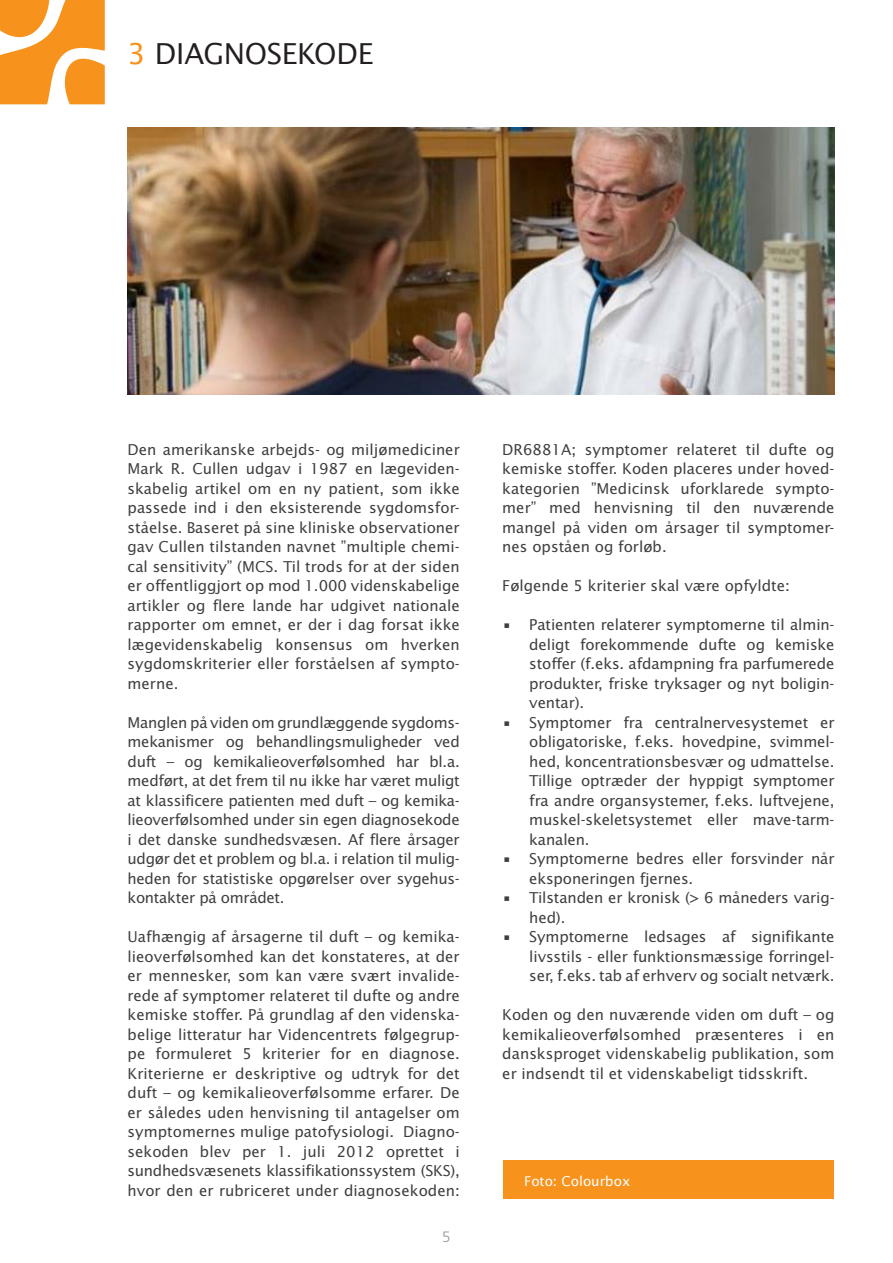
<style>
.page{position:relative;width:893px;height:1263px;background:#fff}
.page>*{position:absolute;margin:0;border:0;box-sizing:border-box;transform-origin:0 0}
.SIDETITEL_kapitaler{font:28.8px "Lucida Sans";letter-spacing:-.01em;color:#231f20}
.Brødtekst{font:15px/19.5px "Lucida Sans";letter-spacing:-.01em;color:#3e3e3f;text-align:justify}
.t1{font:300 15px "Frutiger";color:#939598}
.HVID_lille_str_8{font:13.5px "Lucida Sans";color:#fff}
.s1{color:#f7931d}
</style>
<div class="page">
<svg style="left:0;top:0;width:105px;height:104px"></svg>
<img style="left:128px;top:128px;width:706px;height:267px">
<div style="left:503px;top:1160px;width:330px;height:39px;background:#f7931d"></div>
<p class="SIDETITEL_kapitaler" style="left:128px;top:36px;width:247px"><span class="s1">3</span> DIAGNOSEKODE</p>
<p class="Brødtekst" style="left:128px;top:439px;width:334px">Den amerikanske arbejds- og miljømediciner Mark R. Cullen udgav i 1987 en lægeviden&shy;skabelig artikel om en ny patient, som ikke passede ind i den eksisterende sygdomsfor&shy;ståelse. Baseret på sine kliniske observationer gav Cullen tilstanden navnet ”multiple chemi&shy;cal sensitivity” (MCS. Til trods for at der siden er offentliggjort op mod 1.000 videnskabelige artikler og flere lande har udgivet nationale rapporter om emnet, er der i dag forsat ikke lægevidenskabelig konsensus om hverken sygdomskriterier eller forståelsen af sympto&shy;merne.</p>
<p class="Brødtekst" style="left:128px;top:712px;width:334px">Manglen på viden om grundlæggende sygdoms&shy;mekanismer og behandlingsmuligheder ved duft – og kemikalieoverfølsomhed har bl.a. medført, at det frem til nu ikke har været muligt at klassificere patienten med duft – og kemika&shy;lieoverfølsomhed under sin egen diagnosekode i det danske sundhedsvæsen. Af flere årsager udgør det et problem og bl.a. i relation til mulig&shy;heden for statistiske opgørelser over sygehus&shy;kontakter på området.</p>
<p class="Brødtekst" style="left:128px;top:927px;width:334px">Uafhængig af årsagerne til duft – og kemika&shy;lieoverfølsomhed kan det konstateres, at der er mennesker, som kan være svært invalide&shy;rede af symptomer relateret til dufte og andre kemiske stoffer. På grundlag af den videnska&shy;belige litteratur har Videncentrets følgegrup&shy;pe formuleret 5 kriterier for en diagnose.<br>Kriterierne er deskriptive og udtryk for det duft – og kemikalieoverfølsomme erfarer. De er således uden henvisning til antagelser om symptomernes mulige patofysiologi. Diagno&shy;sekoden blev per 1. juli 2012 oprettet i sundhedsvæsenets klassifikationssystem (SKS), hvor den er rubriceret under diagnosekoden:</p>
<p class="t1" style="left:442px;top:1228px;width:10px">5</p>
<p class="Brødtekst" style="left:502px;top:439px;width:334px">DR6881A; symptomer relateret til dufte og kemiske stoffer. Koden placeres under hoved&shy;kategorien ”Medicinsk uforklarede sympto&shy;mer” med henvisning til den nuværende mangel på viden om årsager til symptomer&shy;nes opståen og forløb.</p>
<p class="Brødtekst" style="left:502px;top:576px;width:289px">Følgende 5 kriterier skal være opfyldte:</p>
<p class="Brødtekst" style="left:529px;top:615px;width:307px;text-indent:-27px">• Patienten relaterer symptomerne til almin&shy;deligt forekommende dufte og kemiske stoffer (f.eks. afdampning fra parfumerede produkter, friske tryksager og nyt boligin&shy;ventar).</p>
<p class="Brødtekst" style="left:529px;top:712px;width:307px;text-indent:-27px">• Symptomer fra centralnervesystemet er obligatoriske, f.eks. hovedpine, svimmel&shy;hed, koncentrationsbesvær og udmattelse.<br>Tillige optræder der hyppigt symptomer fra andre organsystemer, f.eks. luftvejene, muskel-skeletsystemet eller mave-tarm&shy;kanalen.</p>
<p class="Brødtekst" style="left:529px;top:849px;width:307px;text-indent:-27px">• Symptomerne bedres eller forsvinder når eksponeringen fjernes.</p>
<p class="Brødtekst" style="left:529px;top:888px;width:305px;text-indent:-27px">• Tilstanden er kronisk (&gt; 6 måneders varig&shy;hed).</p>
<p class="Brødtekst" style="left:529px;top:927px;width:307px;text-indent:-27px">• Symptomerne ledsages af signifikante livsstils - eller funktionsmæssige forringel&shy;ser, f.eks. tab af erhverv og socialt netværk.</p>
<p class="Brødtekst" style="left:502px;top:1005px;width:334px">Koden og den nuværende viden om duft – og kemikalieoverfølsomhed præsenteres i en dansksproget videnskabelig publikation, som er indsendt til et videnskabeligt tidsskrift.</p>
<p class="HVID_lille_str_8" style="left:524px;top:1173px;width:108px">Foto: Colourbox</p>
</div>
